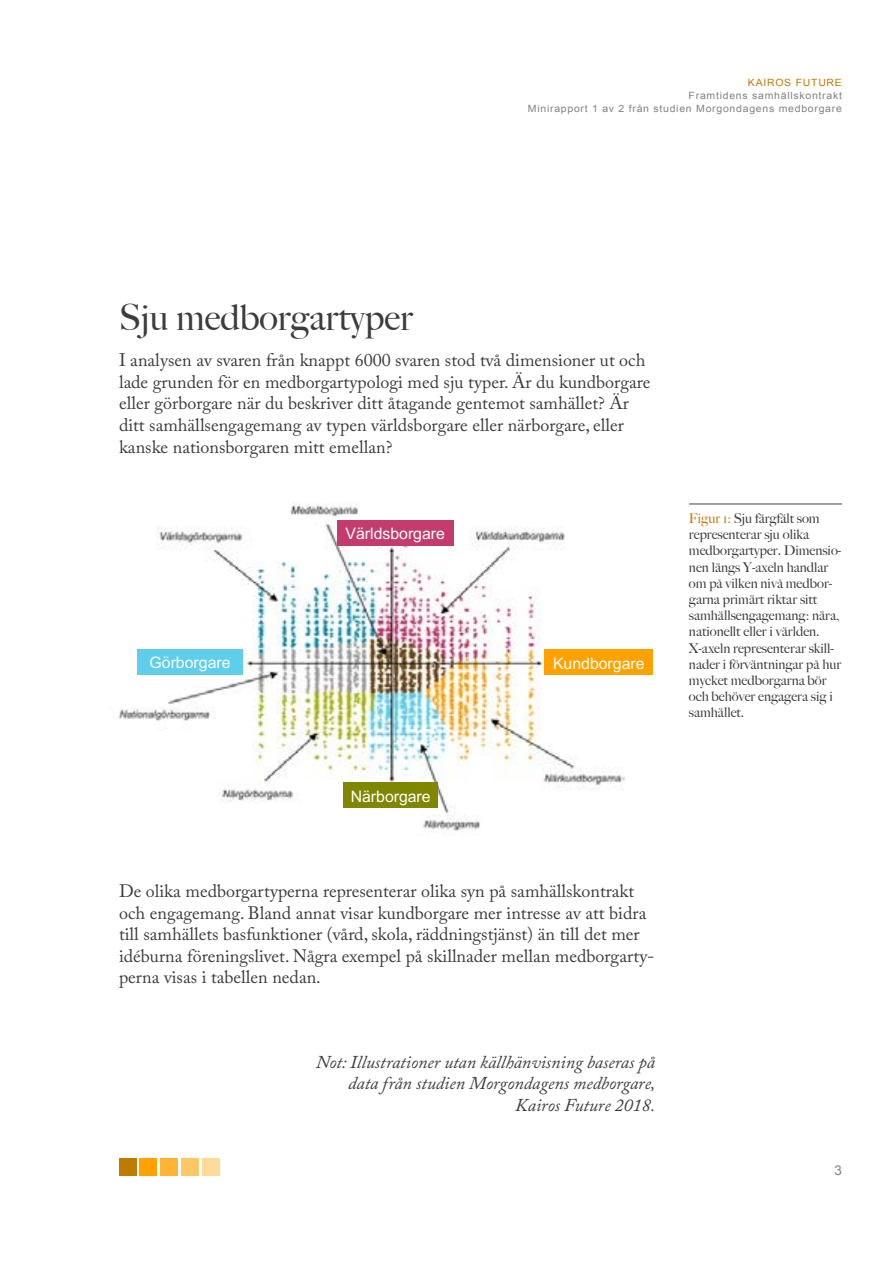
<style>
.page{position:relative;width:893px;height:1263px;background:#fff}
.page>*{position:absolute;margin:0;border:0;box-sizing:border-box;transform-origin:0 0}
.t1{font:500 36px "Big Caslon";color:#3c3c3c}
.t2{font:18px/21.6px "Adobe Caslon Pro";color:#3c3c3c}
.t3{font:italic 18px/21.6px "Adobe Caslon Pro";color:#3c3c3c;text-align:right}
.t4{font:15.9px "Arial";color:#fff}
.t5{font:500 13.5px/16.2px "Big Caslon";color:#3c3c3c}
.t6{font:13.5px "Arial";color:#828282}
.t7{font:10.05px/12.6px "Arial";letter-spacing:.07em;color:#828282;text-align:right;scale:1.05 1}
.t8{font:10.05px "Arial";letter-spacing:.07em;color:#bf7a00;scale:1.05 1}
.s1{color:#bf7a00}
</style>
<div class="page">
<div style="left:119px;top:1159px;width:17px;height:17px;background:#bf7a00"></div>
<div style="left:140px;top:1159px;width:17px;height:17px;background:#ffa200"></div>
<div style="left:161px;top:1159px;width:17px;height:17px;background:#ffb433"></div>
<div style="left:182px;top:1159px;width:17px;height:17px;background:#ffc766"></div>
<div style="left:202px;top:1159px;width:17px;height:17px;background:#ffda9a"></div>
<img style="left:118px;top:502px;width:506px;height:329px">
<div style="left:545px;top:649px;width:108px;height:26px;background:#ffa200"></div>
<div style="left:137px;top:649px;width:106px;height:26px;background:#5fceea"></div>
<div style="left:337px;top:520px;width:116px;height:25px;background:#c43c6e"></div>
<div style="left:343px;top:782px;width:94px;height:26px;background:#7f8600"></div>
<hr style="left:689px;top:503px;width:153px;height:2px;background:#828282">
<h1 class="t1" style="left:119px;top:297px;width:295px">Sju medborgartyper</h1>
<p class="t8" style="left:748px;top:76px;width:91px">KAIROS FUTURE</p>
<p class="t7" style="left:528px;top:90px;width:301px">Framtidens samhällskontrakt<br>Minirapport 1 av 2 från studien Morgondagens medborgare</p>
<p class="t2" style="left:119px;top:349px;width:533px">I analysen av svaren från knappt 6000 svaren stod två dimensioner ut och lade grunden för en medborgartypologi med sju typer. Är du kundborgare eller görborgare när du beskriver ditt åtagande gentemot samhället? Är ditt samhällsengagemang av typen världsborgare eller närborgare, eller kanske nationsborgaren mitt emellan?</p>
<p class="t4" style="left:346px;top:523px;width:101px">Världsborgare</p>
<p class="t4" style="left:150px;top:651px;width:83px">Görborgare</p>
<p class="t4" style="left:553px;top:652px;width:93px">Kundborgare</p>
<p class="t4" style="left:351px;top:785px;width:82px">Närborgare</p>
<p class="t2" style="left:119px;top:880px;width:537px">De olika medborgartyperna representerar olika syn på samhällskontrakt och engagemang. Bland annat visar kundborgare mer intresse av att bidra till samhällets basfunktioner (vård, skola, räddningstjänst) än till det mer idéburna föreningslivet. Några exempel på skillnader mellan medborgarty&shy;perna visas i tabellen nedan.</p>
<p class="t3" style="left:316px;top:1051px;width:341px">Not: Illustrationer utan källhänvisning baseras på data från studien Morgondagens medborgare,<br>Kairos Future 2018.</p>
<p class="t5" style="left:689px;top:510px;width:154px"><span class="s1">Figur 1:</span> Sju färgfält som representerar sju olika medborgartyper. Dimensio&shy;nen längs Y-axeln handlar om på vilken nivå medbor&shy;garna primärt riktar sitt samhällsengagemang: nära, nationellt eller i världen.<br>X-axeln representerar skill&shy;nader i förväntningar på hur mycket medborgarna bör och behöver engagera sig i samhället.</p>
<p class="t6" style="left:834px;top:1161px;width:9px">3</p>
</div>
